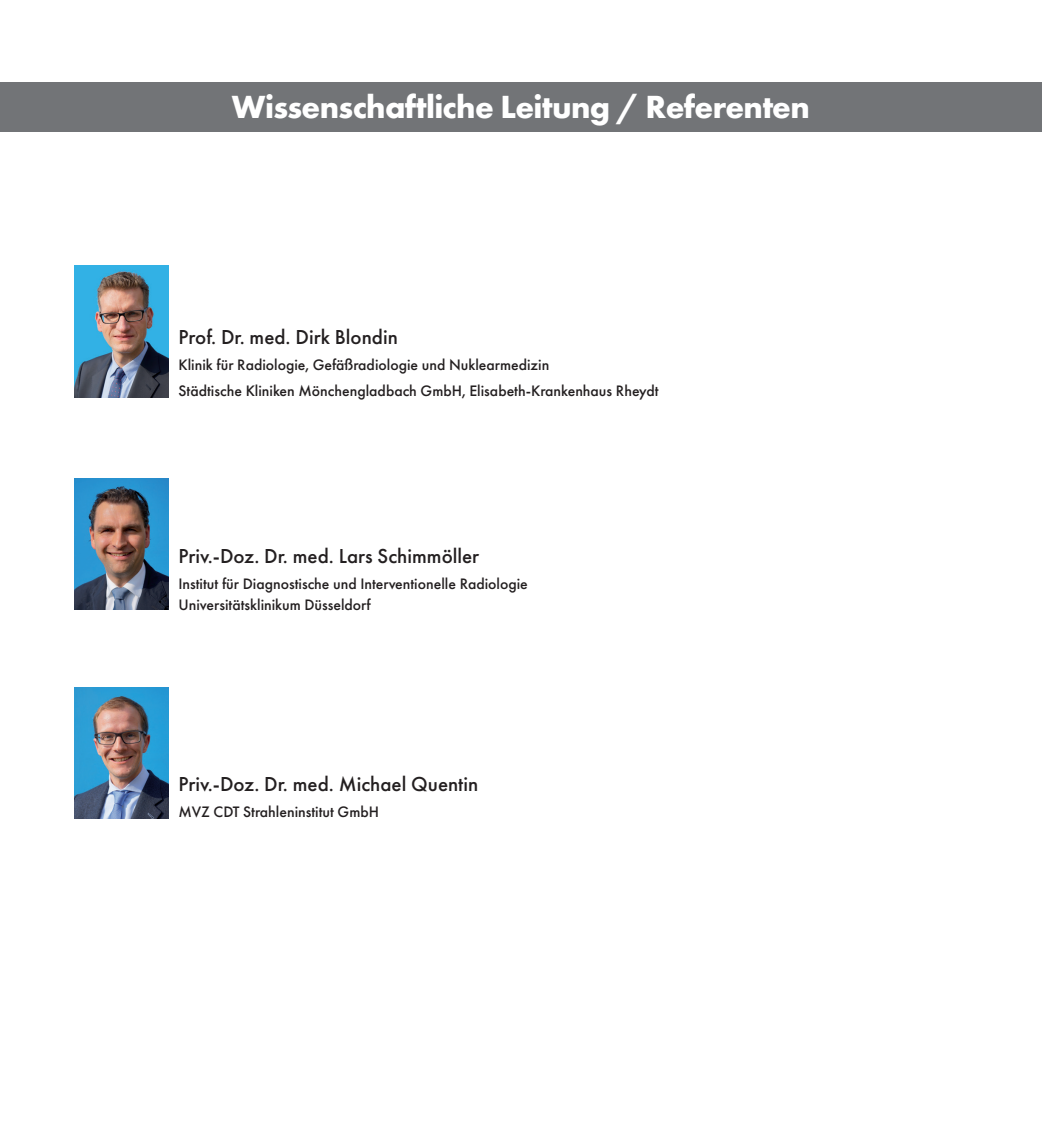
<style>
.page{position:relative;width:1042px;height:1141px;background:#fff}
.page>*{position:absolute;margin:0;border:0;box-sizing:border-box;transform-origin:0 0}
.t1{font:700 33.25px "Futura PT";letter-spacing:-.02em;color:#fff}
.t2{font:500 21px "Futura PT";color:#231f20}
.t3{font:500 15.75px/25.9px "Futura PT";color:#231f20}
</style>
<div class="page">
<div style="left:0;top:82px;width:1042px;height:49px;background:#727477"></div>
<img style="left:74px;top:266px;width:94px;height:131px">
<img style="left:74px;top:687px;width:94px;height:131px">
<img style="left:74px;top:479px;width:94px;height:131px">
<h1 class="t1" style="left:232px;top:86px;width:579px">Wissenschaftliche Leitung / Referenten</h1>
<h2 class="t2" style="left:178px;top:325px;width:221px">Prof. Dr. med. Dirk Blondin</h2>
<p class="t3" style="left:178px;top:352px;width:481px">Klinik für Radiologie, Gefäßradiologie und Nuklearmedizin<br>Städtische Kliniken Mönchengladbach GmbH, Elisabeth-Krankenhaus Rheydt</p>
<h2 class="t2" style="left:178px;top:543px;width:302px">Priv.-Doz. Dr. med. Lars Schimmöller</h2>
<p class="t3" style="left:178px;top:573px;width:351px;line-height:21px">Institut für Diagnostische und Interventionelle Radiologie<br>Universitätsklinikum Düsseldorf</p>
<h2 class="t2" style="left:178px;top:772px;width:301px">Priv.-Doz. Dr. med. Michael Quentin</h2>
<p class="t3" style="left:178px;top:799px;width:202px">MVZ CDT Strahleninstitut GmbH</p>
</div>
